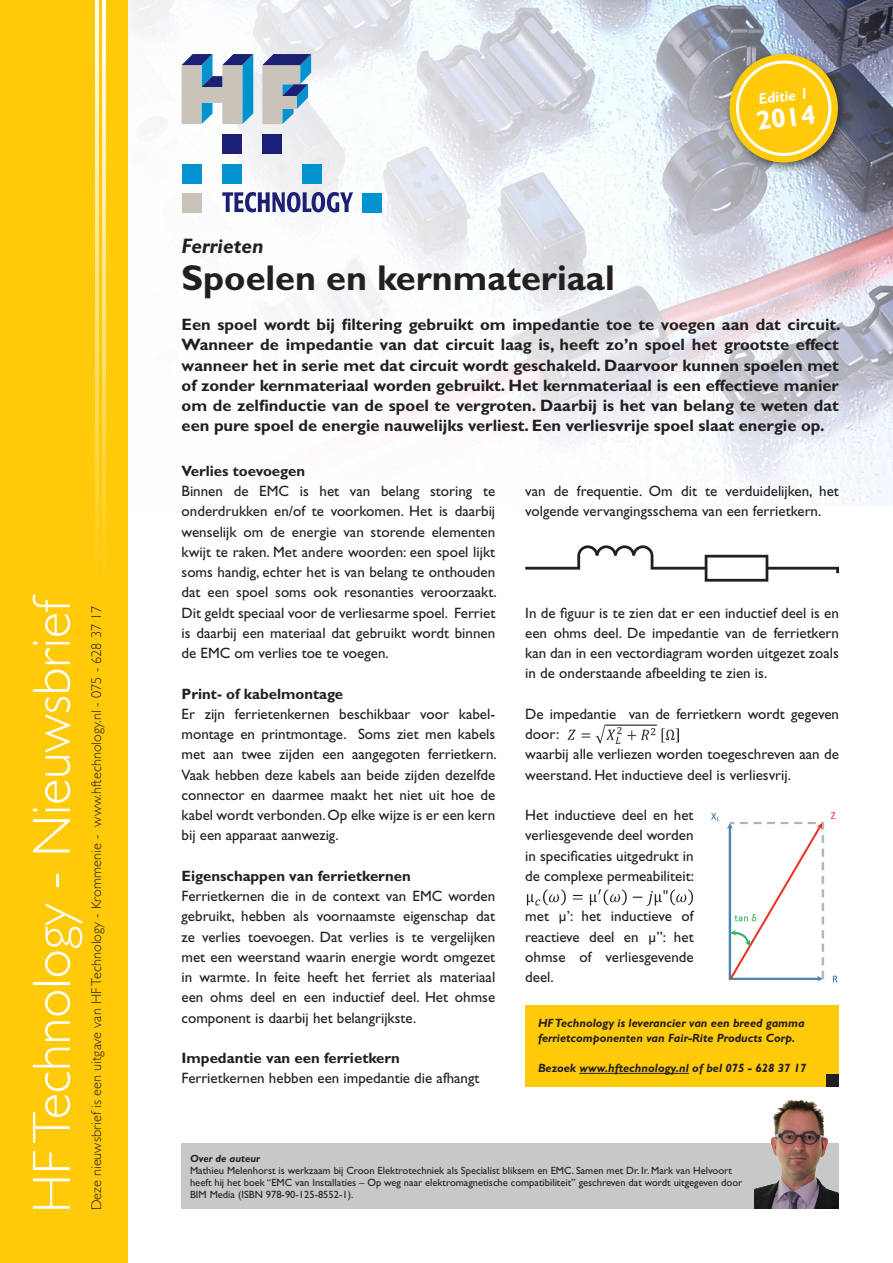
<style>
.page{position:relative;width:893px;height:1263px;background:#fff}
.page>*{position:absolute;margin:0;border:0;box-sizing:border-box;transform-origin:0 0}
.t1{font:300 54px "Gill Sans Std";color:#fff}
.t2{font:700 36px "Gill Sans Std";color:#231f20}
.t3{font:700 27px "Gill Sans Std";color:#fff}
.t4{font:italic 700 21px "Gill Sans Std";color:#231f20}
.t5{font:700 16.5px/20.2px "Gill Sans Std";color:#231f20;text-align:justify}
.t6{font:15px/20.2px "Gill Sans Std";color:#231f20;text-align:justify}
.t7{font:700 15px "Gill Sans Std";color:#231f20}
.t8{font:italic 700 15px "Gill Sans Std";color:#fff}
.t9{font:300 14.25px "Gill Sans Std";letter-spacing:.005em;color:#231f20}
.t10{font:italic 700 12px/15px "Gill Sans Std";color:#231f20}
.t11{font:10.5px/12px "Gill Sans Std";color:#231f20}
.t12{font:italic 700 10.5px "Gill Sans Std";color:#231f20}
</style>
<div class="page">
<img style="left:128px;top:0;width:765px;height:505px">
<div style="left:0;top:0;width:128px;height:1263px;background:#feca0a"></div>
<div style="left:182px;top:1144px;width:657px;height:65px;background:#c7c8ca"></div>
<svg style="left:222px;top:192px;width:131px;height:20px"></svg>
<div style="left:182px;top:163px;width:20px;height:20px;background:#0093d0"></div>
<div style="left:362px;top:193px;width:20px;height:20px;background:#0093d0"></div>
<div style="left:222px;top:163px;width:20px;height:20px;background:#0093d0"></div>
<div style="left:302px;top:163px;width:20px;height:20px;background:#0093d0"></div>
<div style="left:182px;top:193px;width:20px;height:20px;background:#c9c3ba"></div>
<svg style="left:182px;top:54px;width:71px;height:70px;background:#91adbf"></svg>
<svg style="left:262px;top:54px;width:49px;height:70px;background:#94a7bb"></svg>
<div style="left:222px;top:134px;width:20px;height:20px;background:#1c2072"></div>
<div style="left:262px;top:134px;width:20px;height:20px;background:#1c2072"></div>
<hr style="left:102px;top:0;width:3px;height:587px;background:#fff">
<div style="left:723px;top:48px;width:127px;height:126px;background:#231f20;opacity:.75"></div>
<div style="left:729px;top:54px;width:109px;height:108px;background:#feca0a;border-radius:50%"></div>
<div style="left:736px;top:61px;width:95px;height:95px;border:3px solid #fff;border-radius:50%"></div>
<hr style="left:95px;top:0;width:3px;height:587px;background:#fff">
<svg style="left:525px;top:545px;width:314px;height:37px"></svg>
<img style="left:567px;top:724px;width:111px;height:19px">
<img style="left:526px;top:889px;width:167px;height:17px">
<img style="left:711px;top:812px;width:127px;height:171px">
<div style="left:525px;top:1005px;width:314px;height:81px;background:#feca0a"></div>
<hr style="left:579px;top:1073px;width:110px;height:1px;background:#231f20">
<div style="left:826px;top:1074px;width:13px;height:12px;background:#231f20"></div>
<img style="left:754px;top:1099px;width:85px;height:110px">
<p class="t1" style="left:21px;top:1213px;width:620px;rotate:-90deg">HF Technology - Nieuwsbrief</p>
<p class="t9" style="left:88px;top:1210px;width:606px;rotate:-90deg">Deze nieuwsbrief is een uitgave van HF Technology - Krommenie - www.hftechnology.nl - 075 - 628 37 17</p>
<p class="t8" style="left:757px;top:91px;width:51px;rotate:-7deg">Editie 1</p>
<p class="t3" style="left:754px;top:105px;width:61px;rotate:-7deg">2014</p>
<p class="t4" style="left:182px;top:234px;width:84px">Ferrieten</p>
<p class="t2" style="left:182px;top:256px;width:435px">Spoelen en kernmateriaal</p>
<p class="t5" style="left:182px;top:314px;width:661px">Een spoel wordt bij filtering gebruikt om impedantie toe te voegen aan dat circuit.<br>Wanneer de impedantie van dat circuit laag is, heeft zo’n spoel het grootste effect wanneer het in serie met dat circuit wordt geschakeld. Daarvoor kunnen spoelen met of zonder kernmateriaal worden gebruikt. Het kernmateriaal is een effectieve manier om de zelfinductie van de spoel te vergroten. Daarbij is het van belang te weten dat een pure spoel de energie nauwelijks verliest. Een verliesvrije spoel slaat energie op.</p>
<p class="t7" style="left:182px;top:462px;width:125px">Verlies toevoegen</p>
<p class="t6" style="left:182px;top:481px;width:317px">Binnen de EMC is het van belang storing te onderdrukken en/of te voorkomen. Het is daarbij wenselijk om de energie van storende elementen kwijt te raken. Met andere woorden: een spoel lijkt soms handig, echter het is van belang te onthouden dat een spoel soms ook resonanties veroorzaakt.<br>Dit geldt speciaal voor de verliesarme spoel. Ferriet is daarbij een materiaal dat gebruikt wordt binnen de EMC om verlies toe te voegen.</p>
<p class="t7" style="left:182px;top:685px;width:163px">Print- of kabelmontage</p>
<p class="t6" style="left:182px;top:704px;width:317px">Er zijn ferrietenkernen beschikbaar voor kabel&shy;montage en printmontage. Soms ziet men kabels met aan twee zijden een aangegoten ferrietkern.<br>Vaak hebben deze kabels aan beide zijden dezelfde connector en daarmee maakt het niet uit hoe de kabel wordt verbonden. Op elke wijze is er een kern bij een apparaat aanwezig.</p>
<p class="t7" style="left:182px;top:867px;width:231px">Eigenschappen van ferrietkernen</p>
<p class="t6" style="left:182px;top:886px;width:315px">Ferrietkernen die in de context van EMC worden gebruikt, hebben als voornaamste eigenschap dat ze verlies toevoegen. Dat verlies is te vergelijken met een weerstand waarin energie wordt omgezet in warmte. In feite heeft het ferriet als materiaal een ohms deel en een inductief deel. Het ohmse component is daarbij het belangrijkste.</p>
<p class="t7" style="left:182px;top:1049px;width:220px">Impedantie van een ferrietkern</p>
<p class="t6" style="left:182px;top:1068px;width:299px">Ferrietkernen hebben een impedantie die afhangt</p>
<p class="t6" style="left:525px;top:481px;width:315px">van de frequentie. Om dit te verduidelijken, het volgende vervangingsschema van een ferrietkern.</p>
<p class="t6" style="left:525px;top:602px;width:315px">In de figuur is te zien dat er een inductief deel is en een ohms deel. De impedantie van de ferrietkern kan dan in een vectordiagram worden uitgezet zoals in de onderstaande afbeelding te zien is.</p>
<p class="t6" style="left:525px;top:704px;width:315px">De impedantie van de ferrietkern wordt gegeven door:</p>
<p class="t6" style="left:525px;top:744px;width:315px">waarbij alle verliezen worden toegeschreven aan de weerstand. Het inductieve deel is verliesvrij.</p>
<p class="t6" style="left:525px;top:805px;width:170px">Het inductieve deel en het verliesgevende deel worden in specificaties uitgedrukt in de complexe permeabiliteit:</p>
<p class="t6" style="left:525px;top:906px;width:170px">met µ’: het inductieve of reactieve deel en µ”: het ohmse of verliesgevende deel.</p>
<p class="t10" style="left:538px;top:1016px;width:268px">HF Technology is leverancier van een breed gamma ferrietcomponenten van Fair-Rite Products Corp.</p>
<p class="t10" style="left:538px;top:1061px;width:270px">Bezoek www.hftechnology.nl of bel 075 - 628 37 17</p>
<p class="t12" style="left:190px;top:1152px;width:71px">Over de auteur</p>
<p class="t11" style="left:190px;top:1164px;width:554px">Mathieu Melenhorst is werkzaam bij Croon Elektrotechniek als Specialist bliksem en EMC. Samen met Dr. Ir. Mark van Helvoort heeft hij het boek “EMC van Installaties – Op weg naar elektromagnetische compatibiliteit” geschreven dat wordt uitgegeven door<br>BIM Media (ISBN 978-90-125-8552-1).</p>
</div>
